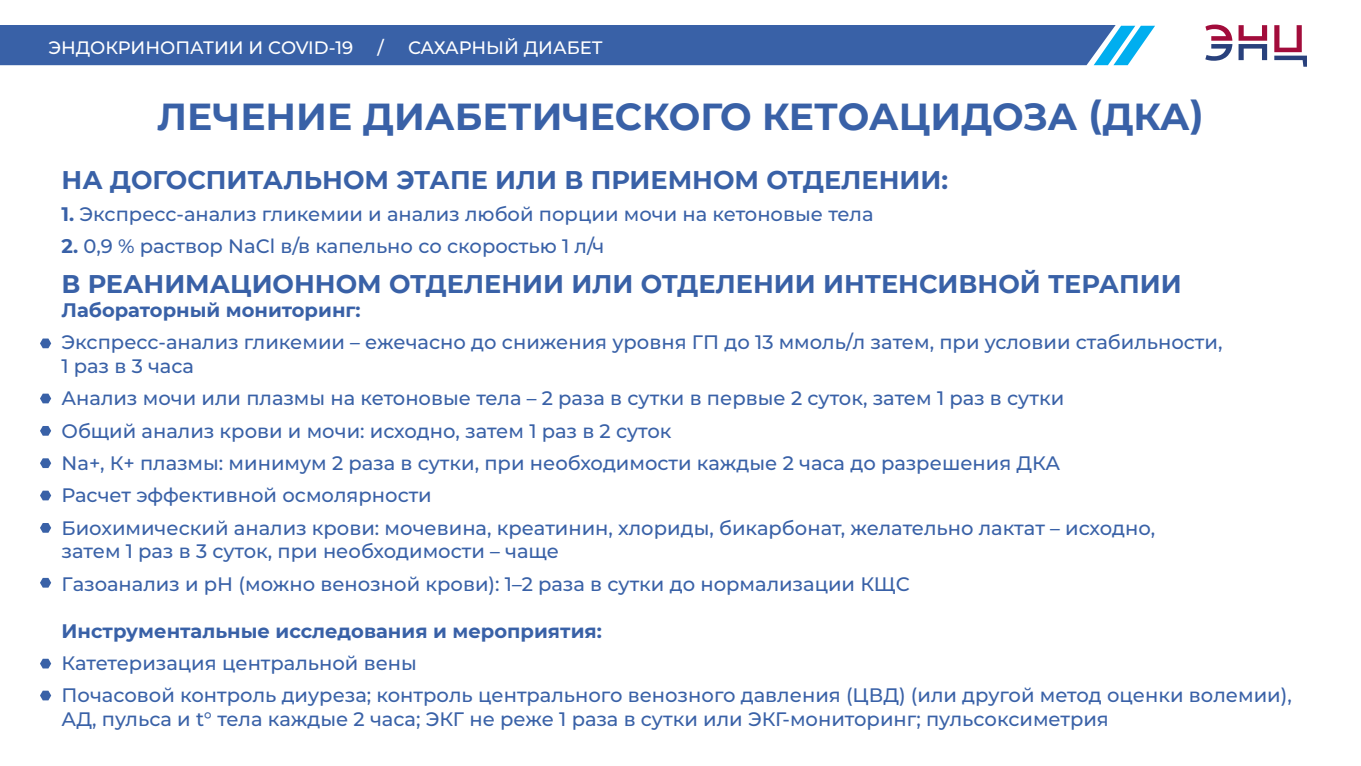
<style>
.page{position:relative;width:1361px;height:766px;background:#fff}
.page>*{position:absolute;margin:0;border:0;box-sizing:border-box;transform-origin:0 0}
.t1{font:700 37.5px "Montserrat";color:#3961a7}
.t2{font:700 25.5px "Montserrat";color:#3961a7}
.t3{font:500 19.5px/32.4px "Montserrat";color:#3961a7}
.t4{font:700 19.5px "Montserrat";color:#3961a7}
.t5{font:500 18px "Montserrat";color:#fff}
.s1{font-weight:700}
</style>
<div class="page">
<div style="left:0;top:25px;width:1115px;height:40px;background:#3961a7"></div>
<svg style="left:1093px;top:26px;width:62px;height:39px"></svg>
<svg style="left:40px;top:338px;width:11px;height:10px"></svg>
<svg style="left:40px;top:393px;width:11px;height:10px"></svg>
<svg style="left:40px;top:426px;width:11px;height:9px"></svg>
<svg style="left:40px;top:458px;width:11px;height:10px"></svg>
<svg style="left:40px;top:490px;width:11px;height:10px"></svg>
<svg style="left:40px;top:523px;width:11px;height:9px"></svg>
<svg style="left:40px;top:577px;width:11px;height:10px"></svg>
<svg style="left:40px;top:658px;width:11px;height:10px"></svg>
<svg style="left:40px;top:690px;width:11px;height:10px"></svg>
<svg style="left:1238px;top:25px;width:29px;height:35px"></svg>
<svg style="left:1205px;top:25px;width:27px;height:36px"></svg>
<svg style="left:1274px;top:25px;width:33px;height:42px"></svg>
<p class="t5" style="left:48px;top:35px;width:306px">ЭНДОКРИНОПАТИИ И COVID-19</p>
<p class="t5" style="left:377px;top:35px;width:8px">/</p>
<p class="t5" style="left:408px;top:35px;width:196px">САХАРНЫЙ ДИАБЕТ</p>
<h1 class="t1" style="left:157px;top:89px;width:1048px">ЛЕЧЕНИЕ ДИАБЕТИЧЕСКОГО КЕТОАЦИДОЗА (ДКА)</h1>
<h2 class="t2" style="left:62px;top:161px;width:888px">НА ДОГОСПИТАЛЬНОМ ЭТАПЕ ИЛИ В ПРИЕМНОМ ОТДЕЛЕНИИ:</h2>
<p class="t3" style="left:62px;top:197px;width:813px"><span class="s1">1.</span> Экспресс-анализ гликемии и анализ любой порции мочи на кетоновые тела</p>
<p class="t3" style="left:62px;top:229px;width:544px"><span class="s1">2.</span> 0,9 % раствор NaCl в/в капельно со скоростью 1 л/ч</p>
<h2 class="t2" style="left:62px;top:266px;width:1121px">В РЕАНИМАЦИОННОМ ОТДЕЛЕНИИ ИЛИ ОТДЕЛЕНИИ ИНТЕНСИВНОЙ ТЕРАПИИ</h2>
<p class="t4" style="left:62px;top:296px;width:301px">Лабораторный мониторинг:</p>
<p class="t3" style="left:62px;top:330px;width:1162px;line-height:23.4px">Экспресс-анализ гликемии – ежечасно до снижения уровня ГП до 13 ммоль/л затем, при условии стабильности,<br>1 раз в 3 часа</p>
<p class="t3" style="left:62px;top:381px;width:1095px">Анализ мочи или плазмы на кетоновые тела – 2 раза в сутки в первые 2 суток, затем 1 раз в сутки<br>Общий анализ крови и мочи: исходно, затем 1 раз в 2 суток<br>Na+, К+ плазмы: минимум 2 раза в сутки, при необходимости каждые 2 часа до разрешения ДКА<br>Расчет эффективной осмолярности<br>Биохимический анализ крови: мочевина, креатинин, хлориды, бикарбонат, желательно лактат – исходно,</p>
<p class="t3" style="left:62px;top:534px;width:849px">затем 1 раз в 3 суток, при необходимости – чаще<br>Газоанализ и рН (можно венозной крови): 1–2 раза в сутки до нормализации КЩС</p>
<p class="t4" style="left:62px;top:616px;width:542px">Инструментальные исследования и мероприятия:</p>
<p class="t3" style="left:62px;top:646px;width:1231px">Катетеризация центральной вены<br>Почасовой контроль диуреза; контроль центрального венозного давления (ЦВД) (или другой метод оценки волемии),</p>
<p class="t3" style="left:62px;top:701px;width:1049px">АД, пульса и t° тела каждые 2 часа; ЭКГ не реже 1 раза в сутки или ЭКГ-мониторинг; пульсоксиметрия</p>
</div>
